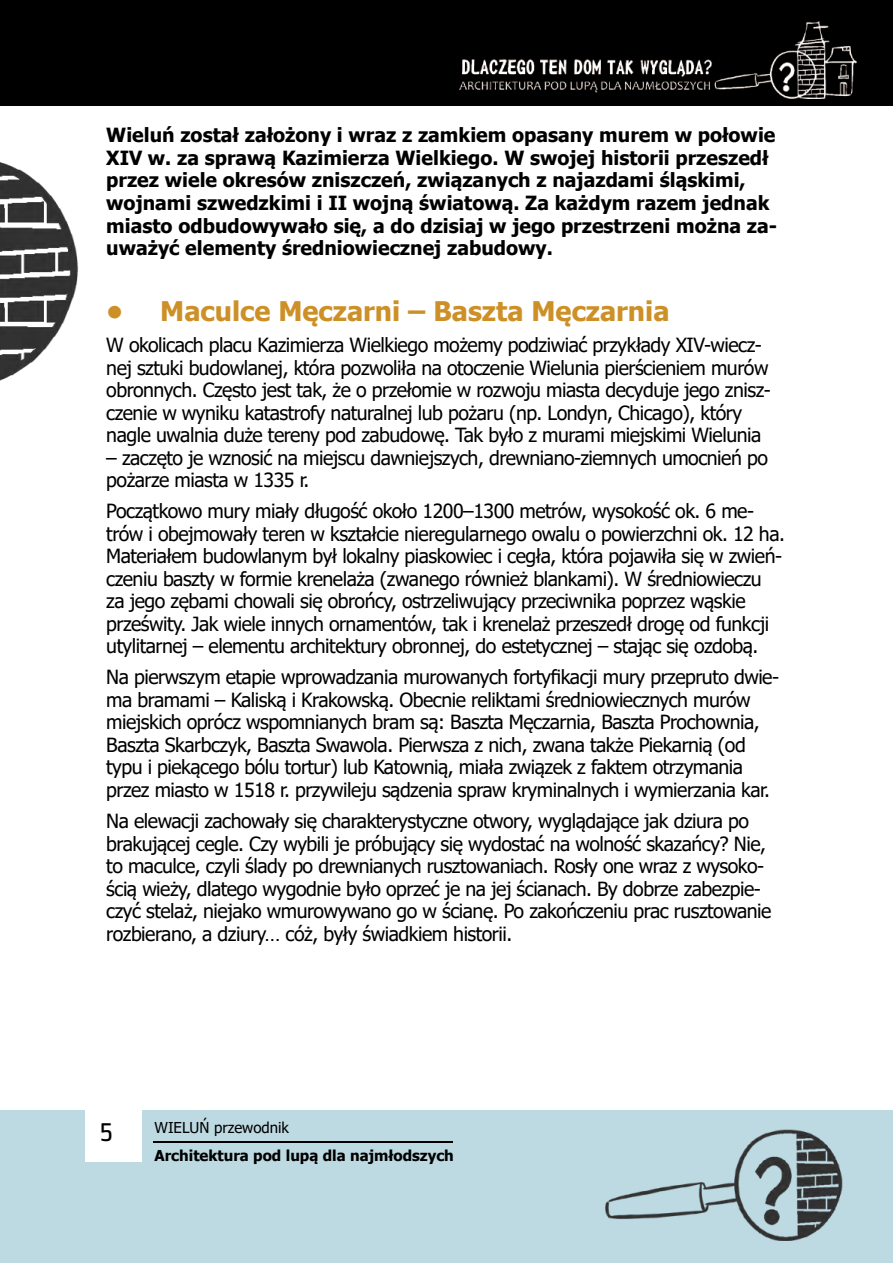
<style>
.page{position:relative;width:893px;height:1263px;background:#fff}
.page>*{position:absolute;margin:0;border:0;box-sizing:border-box;transform-origin:0 0}
.t1{font:28.95px "Neuron";color:#000}
.nagłówki{font:700 27px "Tahoma";color:#cd9027}
.normal_tekst{font:19.5px/22.5px "Tahoma";letter-spacing:-.025em;color:#000}
.normal_tekst-2{font:700 19.5px/22.5px "Tahoma";color:#000}
.t2{font:700 15px "Tahoma";color:#000}
.t3{font:15px "Tahoma";color:#000}
</style>
<div class="page">
<div style="left:0;top:1110px;width:893px;height:153px;background:#bddae2"></div>
<div style="left:0;top:0;width:893px;height:106px;background:#000"></div>
<div style="left:85px;top:1100px;width:57px;height:62px;background:#fff"></div>
<hr style="left:153px;top:1141px;width:300px;height:2px;background:#000">
<img style="left:460px;top:22px;width:396px;height:76px">
<img style="left:0;top:162px;width:79px;height:219px">
<img style="left:605px;top:1129px;width:238px;height:111px">
<h1 class="normal_tekst-2" style="left:106px;top:125px;width:672px">Wieluń został założony i wraz z zamkiem opasany murem w połowie XIV w. za sprawą Kazimierza Wielkiego. W swojej historii przeszedł przez wiele okresów zniszczeń, związanych z najazdami śląskimi, wojnami szwedzkimi i II wojną światową. Za każdym razem jednak miasto odbudowywało się, a do dzisiaj w jego przestrzeni można za&shy;uważyć elementy średniowiecznej zabudowy.</h1>
<h1 class="nagłówki" style="left:106px;top:293px;width:565px">• Maculce Męczarni – Baszta Męczarnia</h1>
<h1 class="normal_tekst" style="left:106px;top:335px;width:666px">W okolicach placu Kazimierza Wielkiego możemy podziwiać przykłady XIV-wiecz&shy;nej sztuki budowlanej, która pozwoliła na otoczenie Wielunia pierścieniem murów obronnych. Często jest tak, że o przełomie w rozwoju miasta decyduje jego znisz&shy;czenie w wyniku katastrofy naturalnej lub pożaru (np. Londyn, Chicago), który nagle uwalnia duże tereny pod zabudowę. Tak było z murami miejskimi Wielunia</h1>
<h1 class="normal_tekst" style="left:106px;top:448px;width:663px">– zaczęto je wznosić na miejscu dawniejszych, drewniano-ziemnych umocnień po pożarze miasta w 1335 r.</h1>
<h1 class="normal_tekst" style="left:106px;top:501px;width:680px">Początkowo mury miały długość około 1200–1300 metrów, wysokość ok. 6 me&shy;trów i obejmowały teren w kształcie nieregularnego owalu o powierzchni ok. 12 ha.<br>Materiałem budowlanym był lokalny piaskowiec i cegła, która pojawiła się w zwień&shy;czeniu baszty w formie krenelaża (zwanego również blankami). W średniowieczu za jego zębami chowali się obrońcy, ostrzeliwujący przeciwnika poprzez wąskie prześwity. Jak wiele innych ornamentów, tak i krenelaż przeszedł drogę od funkcji utylitarnej – elementu architektury obronnej, do estetycznej – stając się ozdobą.</h1>
<h1 class="normal_tekst" style="left:106px;top:667px;width:674px">Na pierwszym etapie wprowadzania murowanych fortyfikacji mury przepruto dwie&shy;ma bramami – Kaliską i Krakowską. Obecnie reliktami średniowiecznych murów miejskich oprócz wspomnianych bram są: Baszta Męczarnia, Baszta Prochownia, Baszta Skarbczyk, Baszta Swawola. Pierwsza z nich, zwana także Piekarnią (od typu i piekącego bólu tortur) lub Katownią, miała związek z faktem otrzymania przez miasto w 1518 r. przywileju sądzenia spraw kryminalnych i wymierzania kar.</h1>
<h1 class="normal_tekst" style="left:106px;top:811px;width:667px">Na elewacji zachowały się charakterystyczne otwory, wyglądające jak dziura po brakującej cegle. Czy wybili je próbujący się wydostać na wolność skazańcy? Nie, to maculce, czyli ślady po drewnianych rusztowaniach. Rosły one wraz z wysoko&shy;ścią wieży, dlatego wygodnie było oprzeć je na jej ścianach. By dobrze zabezpie&shy;czyć stelaż, niejako wmurowywano go w ścianę. Po zakończeniu prac rusztowanie rozbierano, a dziury… cóż, były świadkiem historii.</h1>
<h1 class="t1" style="left:100px;top:1116px;width:15px">5</h1>
<p class="t3" style="left:155px;top:1117px;width:136px">WIELUŃ przewodnik</p>
<p class="t2" style="left:155px;top:1145px;width:301px">Architektura pod lupą dla najmłodszych</p>
</div>
